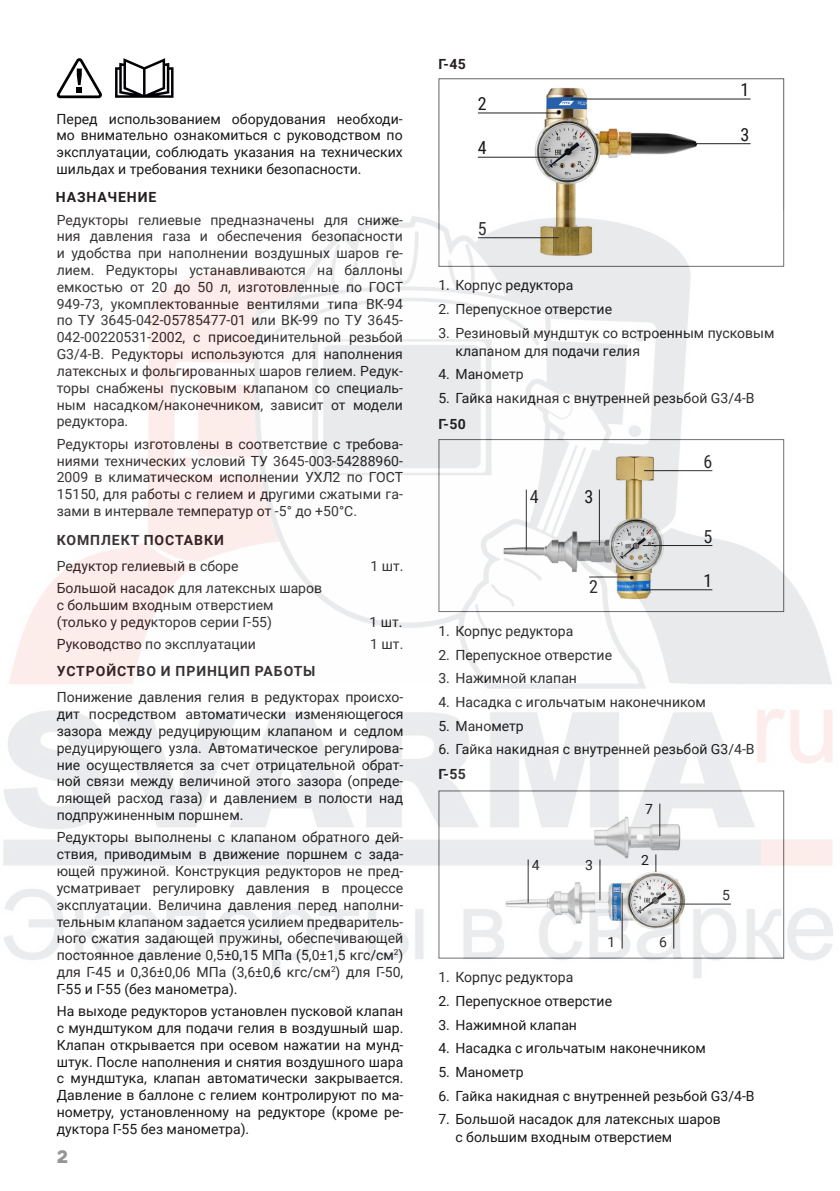
<style>
.page{position:relative;width:840px;height:1191px;background:#fff}
.page>*{position:absolute;margin:0;border:0;box-sizing:border-box;transform-origin:0 0}
.Основной_текст{font:18px "Roboto Condensed";color:#1a1717}
.t1{font:900 18px "Formular";color:#939598}
.Основной_текст-2{font:14px/16.8px "Roboto";color:#1a1717;text-align:justify}
.Основной_текст-3{font:14px/16.8px "Roboto";color:#231f20;text-align:justify}
.Заголовок_ЛЕВЫЙ{font:700 14px "Roboto";letter-spacing:.065em;color:#231f20}
</style>
<div class="page">
<img style="left:503px;top:87px;width:205px;height:123px">
<hr style="left:477px;top:112px;width:81px;height:1px;background:#231f20">
<hr style="left:477px;top:157px;width:81px;height:1px;background:#231f20">
<hr style="left:570px;top:98px;width:180px;height:1px;background:#231f20">
<hr style="left:694px;top:143px;width:56px;height:1px;background:#231f20">
<svg style="left:115px;top:58px;width:58px;height:40px"></svg>
<svg style="left:56px;top:58px;width:46px;height:40px"></svg>
<img style="left:3px;top:210px;width:830px;height:768px">
<p class="Основной_текст-2" style="left:57px;top:110px;width:347px">Перед использованием оборудования необходи&shy;мо внимательно ознакомиться с руководством по эксплуатации, соблюдать указания на технических шильдах и требования техники безопасности.</p>
<p class="Заголовок_ЛЕВЫЙ" style="left:56px;top:187px;width:102px">НАЗНАЧЕНИЕ</p>
<p class="Основной_текст-3" style="left:57px;top:211px;width:348px">Редукторы гелиевые предназначены для сниже&shy;ния давления газа и обеспечения безопасности и удобства при наполнении воздушных шаров ге&shy;лием. Редукторы устанавливаются на баллоны емкостью от 20 до 50 л, изготовленные по ГОСТ 949-73, укомплектованные вентилями типа ВК-94 по ТУ 3645-042-05785477-01 или ВК-99 по ТУ 3645- 042-00220531-2002, с присоединительной резьбой G3/4-В. Редукторы используются для наполнения латексных и фольгированных шаров гелием. Редук&shy;торы снабжены пусковым клапаном со специаль&shy;ным насадком/наконечником, зависит от модели редуктора.</p>
<p class="Основной_текст-3" style="left:57px;top:435px;width:348px">Редукторы изготовлены в соответствие с требова&shy;ниями технических условий ТУ 3645-003-54288960- 2009 в климатическом исполнении УХЛ2 по ГОСТ 15150, для работы с гелием и другими сжатыми га&shy;зами в интервале температур от -5° до +50°С.</p>
<p class="Заголовок_ЛЕВЫЙ" style="left:57px;top:530px;width:168px">КОМПЛЕКТ ПОСТАВКИ</p>
<p class="Основной_текст-3" style="left:57px;top:557px;width:183px">Редуктор гелиевый в сборе</p>
<p class="Основной_текст-3" style="left:370px;top:557px;width:35px">1 шт.</p>
<p class="Основной_текст-3" style="left:57px;top:579px;width:267px">Большой насадок для латексных шаров</p>
<p class="Основной_текст-3" style="left:57px;top:596px;width:218px">с большим входным отверстием</p>
<p class="Основной_текст-3" style="left:57px;top:613px;width:217px">(только у редукторов серии Г-55)</p>
<p class="Основной_текст-3" style="left:369px;top:613px;width:35px">1 шт.</p>
<p class="Основной_текст-3" style="left:57px;top:635px;width:201px">Руководство по эксплуатации</p>
<p class="Основной_текст-3" style="left:370px;top:635px;width:35px">1 шт.</p>
<p class="Основной_текст-2" style="left:57px;top:688px;width:348px">Понижение давления гелия в редукторах происхо&shy;дит посредством автоматически изменяющегося зазора между редуцирующим клапаном и седлом редуцирующего узла. Автоматическое регулирова&shy;ние осуществляется за счет отрицательной обрат&shy;ной связи между величиной этого зазора (опреде&shy;ляющей расход газа) и давлением в полости над подпружиненным поршнем.</p>
<p class="Основной_текст-2" style="left:57px;top:828px;width:348px">Редукторы выполнены с клапаном обратного дей&shy;ствия, приводимым в движение поршнем с зада&shy;ющей пружиной. Конструкция редукторов не пред&shy;усматривает регулировку давления в процессе эксплуатации. Величина давления перед наполни&shy;тельным клапаном задается усилием предваритель&shy;ного сжатия задающей пружины, обеспечивающей постоянное давление 0,5±0,15 МПа (5,0±1,5 кгс/см<sup>2</sup>) для Г-45 и 0,36±0,06 МПа (3,6±0,6 кгс/см<sup>2</sup>) для Г-50, Г-55 и Г-55 (без манометра).</p>
<p class="Основной_текст-2" style="left:57px;top:1002px;width:348px">На выходе редукторов установлен пусковой клапан с мундштуком для подачи гелия в воздушный шар.<br>Клапан открывается при осевом нажатии на мунд&shy;штук. После наполнения и снятия воздушного шара с мундштука, клапан автоматически закрывается.<br>Давление в баллоне с гелием контролируют по ма&shy;нометру, установленному на редукторе (кроме ре&shy;дуктора Г-55 без манометра).</p>
<p class="Заголовок_ЛЕВЫЙ" style="left:57px;top:661px;width:260px">УСТРОЙСТВО И ПРИНЦИП РАБОТЫ</p>
<p class="t1" style="left:57px;top:1145px;width:13px">2</p>
<p class="Заголовок_ЛЕВЫЙ" style="left:438px;top:54px;width:29px">Г-45</p>
<p class="Основной_текст" style="left:477px;top:91px;width:10px">2</p>
<p class="Основной_текст" style="left:477px;top:135px;width:10px">4</p>
<p class="Основной_текст" style="left:477px;top:216px;width:10px">5</p>
<p class="Основной_текст" style="left:740px;top:77px;width:10px">1</p>
<p class="Основной_текст" style="left:740px;top:122px;width:10px">3</p>
<p class="Основной_текст-2" style="left:438px;top:276px;width:136px">1. Корпус редуктора</p>
<p class="Основной_текст-2" style="left:438px;top:300px;width:175px">2. Перепускное отверстие</p>
<p class="Основной_текст-2" style="left:455px;top:323px;width:320px;line-height:18px;text-indent:-17px">3. Резиновый мундштук со встроенным пусковым клапаном для подачи гелия</p>
<p class="Основной_текст-2" style="left:438px;top:365px;width:87px">4. Манометр</p>
<p class="Основной_текст-2" style="left:438px;top:389px;width:317px">5. Гайка накидная с внутренней резьбой G3/4-В</p>
<p class="Заголовок_ЛЕВЫЙ" style="left:438px;top:414px;width:29px">Г-50</p>
<p class="Основной_текст" style="left:529px;top:484px;width:10px">4</p>
<p class="Основной_текст" style="left:584px;top:484px;width:10px">3</p>
<p class="Основной_текст" style="left:589px;top:574px;width:10px">2</p>
<p class="Основной_текст" style="left:703px;top:449px;width:10px">6</p>
<p class="Основной_текст" style="left:703px;top:524px;width:10px">5</p>
<p class="Основной_текст" style="left:703px;top:568px;width:10px">1</p>
<p class="Основной_текст-2" style="left:438px;top:622px;width:136px">1. Корпус редуктора</p>
<p class="Основной_текст-2" style="left:438px;top:645px;width:175px">2. Перепускное отверстие</p>
<p class="Основной_текст-2" style="left:438px;top:669px;width:140px">3. Нажимной клапан</p>
<p class="Основной_текст-2" style="left:438px;top:693px;width:269px">4. Насадка с игольчатым наконечником</p>
<p class="Основной_текст-2" style="left:438px;top:716px;width:87px">5. Манометр</p>
<p class="Основной_текст-2" style="left:438px;top:740px;width:317px">6. Гайка накидная с внутренней резьбой G3/4-В</p>
<p class="Заголовок_ЛЕВЫЙ" style="left:438px;top:764px;width:29px">Г-55</p>
<p class="Основной_текст-2" style="left:531px;top:856px;width:9px">4</p>
<p class="Основной_текст-2" style="left:585px;top:856px;width:9px">3</p>
<p class="Основной_текст-2" style="left:644px;top:800px;width:9px">7</p>
<p class="Основной_текст-2" style="left:640px;top:851px;width:9px">2</p>
<p class="Основной_текст-2" style="left:607px;top:933px;width:9px">1</p>
<p class="Основной_текст-2" style="left:658px;top:933px;width:9px">6</p>
<p class="Основной_текст-2" style="left:721px;top:885px;width:9px">5</p>
<p class="Основной_текст-2" style="left:438px;top:968px;width:136px">1. Корпус редуктора</p>
<p class="Основной_текст-2" style="left:438px;top:992px;width:175px">2. Перепускное отверстие</p>
<p class="Основной_текст-2" style="left:438px;top:1015px;width:140px">3. Нажимной клапан</p>
<p class="Основной_текст-2" style="left:438px;top:1039px;width:269px">4. Насадка с игольчатым наконечником</p>
<p class="Основной_текст-2" style="left:438px;top:1063px;width:87px">5. Манометр</p>
<p class="Основной_текст-2" style="left:438px;top:1086px;width:317px">6. Гайка накидная с внутренней резьбой G3/4-В</p>
<p class="Основной_текст-2" style="left:438px;top:1110px;width:284px">7. Большой насадок для латексных шаров</p>
<p class="Основной_текст-2" style="left:455px;top:1128px;width:218px">с большим входным отверстием</p>
</div>
